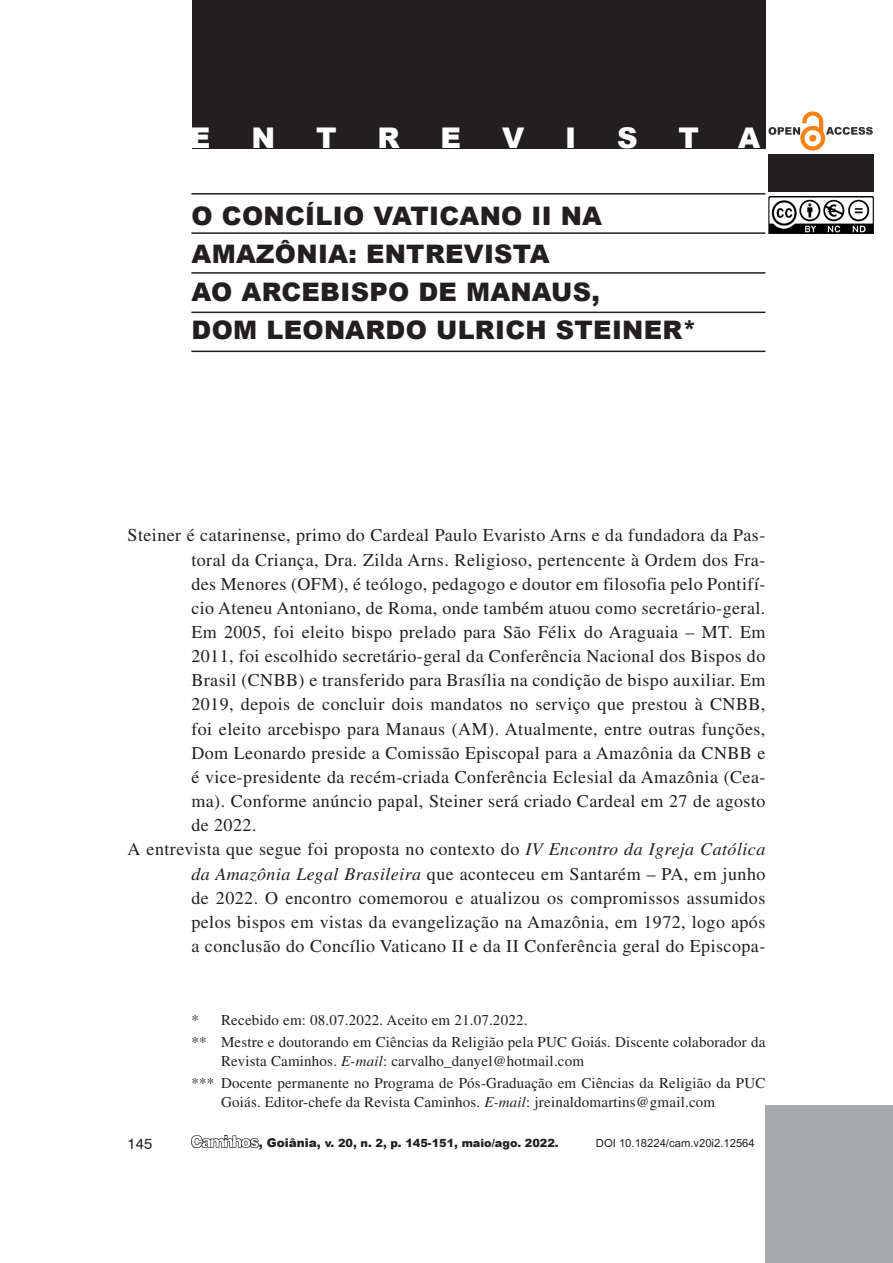
<style>
.page{position:relative;width:893px;height:1263px;background:#fff}
.page>*{position:absolute;margin:0;border:0;box-sizing:border-box;transform-origin:0 0}
.t1{font:900 28.5px "Arial";color:#fff}
.paragrafo{font:900 25.5px/38.2px "Arial";letter-spacing:.01em;color:#231f20}
.paragrafo-2{font:18px/24.2px "Times";letter-spacing:.025em;color:#231f20;text-align:justify}
.notas{font:15px/18.3px "Times";letter-spacing:.01em;color:#231f20}
.t2{font:15px "Swiss 721 BT";color:#231f20}
.t3{font:900 11.25px "Arial";color:#231f20}
.t4{font:11.25px "Arial";color:#231f20}
.s1{font-style:italic}
.s2{font-size:12px}
</style>
<div class="page">
<div style="left:768px;top:154px;width:106px;height:38px;background:#231f20"></div>
<img style="left:191px;top:1135px;width:68px;height:12px">
<div style="left:765px;top:1106px;width:128px;height:157px;background:#a8a9ad"></div>
<hr style="left:191px;top:193px;width:574px;height:2px;background:#231f20">
<hr style="left:191px;top:232px;width:574px;height:2px;background:#231f20">
<hr style="left:191px;top:272px;width:574px;height:2px;background:#231f20">
<hr style="left:191px;top:312px;width:574px;height:1px;background:#231f20">
<div style="left:192px;top:0;width:573px;height:149px;background:#231f20"></div>
<hr style="left:191px;top:351px;width:574px;height:1px;background:#231f20">
<img style="left:768px;top:112px;width:105px;height:38px">
<img style="left:769px;top:197px;width:105px;height:37px">
<p class="t1" style="left:190px;top:117px;width:22px">E</p>
<p class="t1" style="left:251px;top:117px;width:25px">N</p>
<p class="t1" style="left:316px;top:117px;width:22px">T</p>
<p class="t1" style="left:378px;top:117px;width:24px">R</p>
<p class="t1" style="left:441px;top:117px;width:22px">E</p>
<p class="t1" style="left:502px;top:117px;width:24px">V</p>
<p class="t1" style="left:565px;top:117px;width:13px">I</p>
<p class="t1" style="left:617px;top:117px;width:22px">S</p>
<p class="t1" style="left:679px;top:117px;width:22px">T</p>
<p class="t1" style="left:738px;top:117px;width:24px">A</p>
<p class="paragrafo" style="left:192px;top:195px;width:412px">O CONCÍLIO VATICANO II NA<br>AMAZÔNIA: ENTREVISTA</p>
<p class="paragrafo" style="left:192px;top:272px;width:410px">AO ARCEBISPO DE MANAUS,</p>
<p class="paragrafo" style="left:192px;top:310px;width:507px">DOM LEONARDO ULRICH STEINER*</p>
<p class="paragrafo-2" style="left:191px;top:523px;width:576px;text-indent:-64px">Steiner é catarinense, primo do Cardeal Paulo Evaristo Arns e da fundadora da Pas&shy;toral da Criança, Dra. Zilda Arns. Religioso, pertencente à Ordem dos Fra&shy;des Menores (OFM), é teólogo, pedagogo e doutor em filosofia pelo Pontifí&shy;cio Ateneu Antoniano, de Roma, onde também atuou como secretário-geral.<br>Em 2005, foi eleito bispo prelado para São Félix do Araguaia – MT. Em 2011, foi escolhido secretário-geral da Conferência Nacional dos Bispos do Brasil (CNBB) e transferido para Brasília na condição de bispo auxiliar. Em 2019, depois de concluir dois mandatos no serviço que prestou à CNBB, foi eleito arcebispo para Manaus (AM). Atualmente, entre outras funções, Dom Leonardo preside a Comissão Episcopal para a Amazônia da CNBB e é vice-presidente da recém-criada Conferência Eclesial da Amazônia (Cea&shy;ma). Conforme anúncio papal, Steiner será criado Cardeal em 27 de agosto de 2022.</p>
<p class="paragrafo-2" style="left:191px;top:837px;width:576px;text-indent:-64px">A entrevista que segue foi proposta no contexto do <span class="s1">IV Encontro da Igreja Católica da Amazônia Legal Brasileira</span> que aconteceu em Santarém – PA, em junho de 2022. O encontro comemorou e atualizou os compromissos assumidos pelos bispos em vistas da evangelização na Amazônia, em 1972, logo após a conclusão do Concílio Vaticano II e da II Conferência geral do Episcopa-</p>
<p class="notas" style="left:191px;top:1011px;width:338px">* Recebido em: 08.07.2022. Aceito em 21.07.2022.</p>
<p class="notas" style="left:221px;top:1033px;width:546px;text-indent:-30px">** Mestre e doutorando em Ciências da Religião pela PUC Goiás. Discente colaborador da<br>Revista Caminhos. <span class="s1">E-mail</span>: carvalho_danyel@hotmail.com</p>
<p class="notas" style="left:221px;top:1074px;width:546px;text-indent:-30px">*** Docente permanente no Programa de Pós-Graduação em Ciências da Religião da PUC<br>Goiás. Editor-chefe da Revista Caminhos. <span class="s1">E-mail</span>: jreinaldomartins@gmail.com</p>
<p class="t2" style="left:128px;top:1133px;width:26px">145</p>
<p class="t3" style="left:259px;top:1135px;width:301px"><span class="s2">, Goiânia,</span> v. 20, n. 2, p. 145-151, maio/ago. 2022.</p>
<p class="t4" style="left:596px;top:1136px;width:160px">DOI 10.18224/cam.v20i2.12564</p>
</div>
